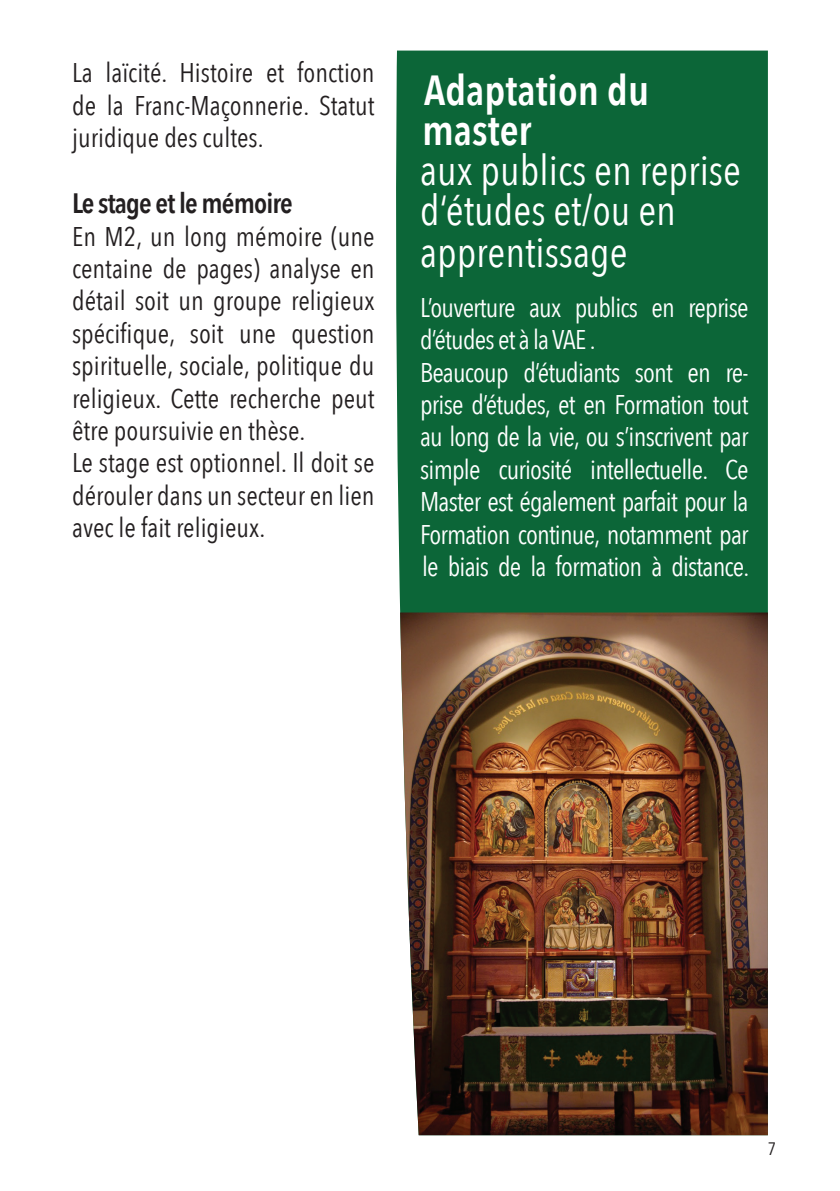
<style>
.page{position:relative;width:840px;height:1191px;background:#fff}
.page>*{position:absolute;margin:0;border:0;box-sizing:border-box;transform-origin:0 0}
.t1{font:42px/41px "Avenir Next Condensed";color:#fff}
.t2{font:600 42px/40px "Avenir Next Condensed";color:#fff}
.t3{font:600 28px "Avenir Next Condensed";letter-spacing:-.03em;color:#231f20}
.t4{font:27px/32.4px "Avenir Next Condensed";color:#231f20;text-align:justify}
.t5{font:27px/32.4px "Avenir Next Condensed";letter-spacing:-.03em;color:#fff}
.t6{font:18px "Avenir Next Condensed";color:#231f20}
</style>
<div class="page">
<div style="left:396px;top:51px;width:371px;height:561px;background:#0c6638"></div>
<img style="left:400px;top:612px;width:367px;height:523px">
<p class="t4" style="left:72px;top:55px;width:304px">La laïcité. Histoire et fonction de la Franc-Maçonnerie. Statut juridique des cultes.</p>
<p class="t3" style="left:72px;top:179px;width:222px">Le stage et le mémoire</p>
<p class="t4" style="left:72px;top:219px;width:304px;text-align:left">En M2, un long mémoire (une centaine de pages) analyse en détail soit un groupe religieux spécifique, soit une question spirituelle, sociale, politique du religieux. Cette recherche peut être poursuivie en thèse.<br>Le stage est optionnel. Il doit se dérouler dans un secteur en lien avec le fait religieux.</p>
<h1 class="t2" style="left:422px;top:69px;width:228px">Adaptation du master</h1>
<h1 class="t1" style="left:420px;top:148px;width:322px">aux publics en reprise d‘études et/ou en apprentissage</h1>
<p class="t5" style="left:420px;top:290px;width:330px">L’ouverture aux publics en reprise d’études et à la VAE .<br>Beaucoup d’étudiants sont en re&shy;prise d’études, et en Formation tout au long de la vie, ou s’inscrivent par simple curiosité intellectuelle. Ce Master est également parfait pour la Formation continue, notamment par le biais de la formation à distance.</p>
<p class="t6" style="left:767px;top:1133px;width:10px">7</p>
</div>
